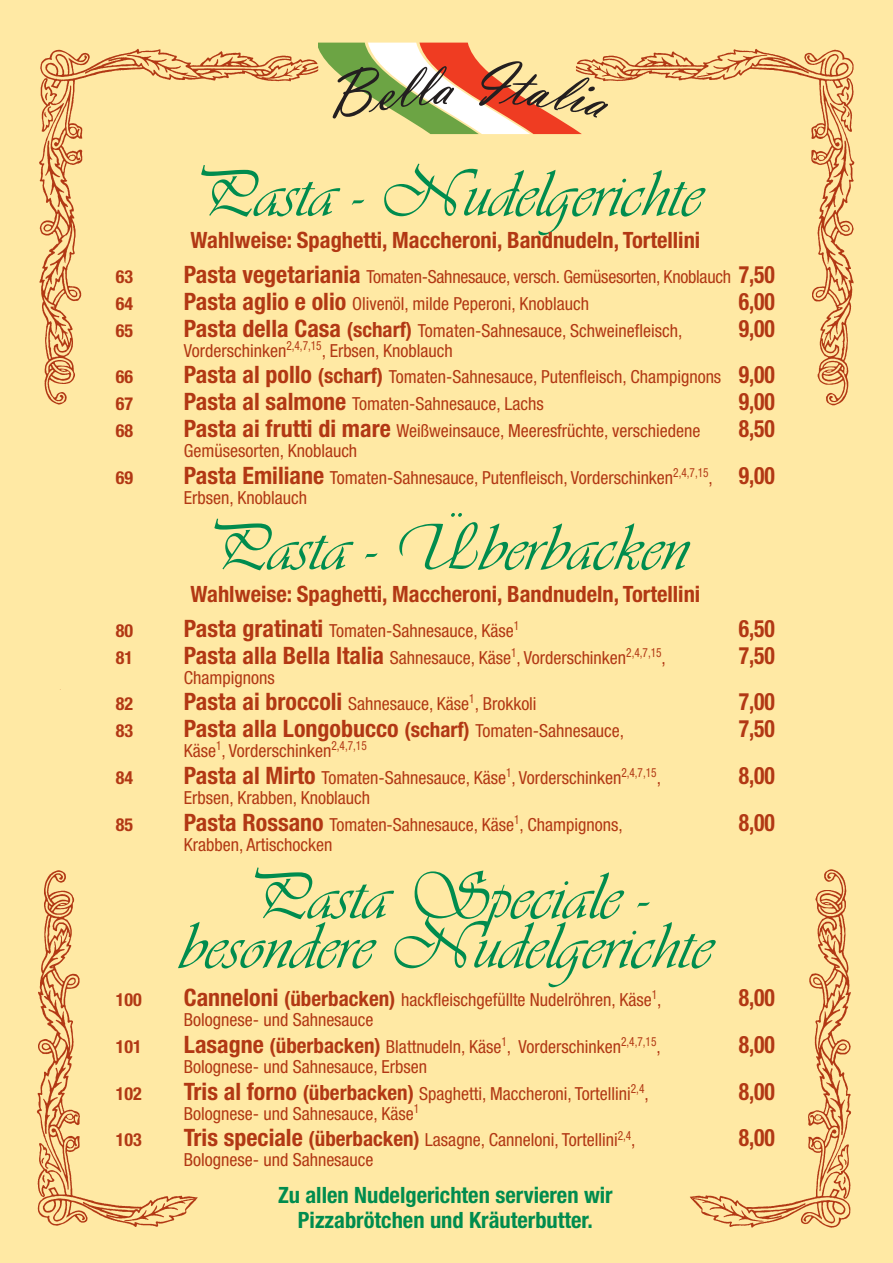
<style>
.page{position:relative;width:893px;height:1263px;background:#ffe9a4}
.page>*{position:absolute;margin:0;border:0;box-sizing:border-box;transform-origin:0 0}
.t1{font:69px/49.5px "Vivaldi D";color:#008c4e;text-align:center}
.t2{font:700 condensed 24px "Helvetica Neue";color:#b23814;scale:.9 1}
.t3{font:700 condensed 24px "Helvetica Neue";color:#b23814}
.t4{font:700 condensed 22.5px "Helvetica Neue";color:#b23814}
.t5{font:700 condensed 22.5px/24.5px "Helvetica Neue";color:#008c4e;text-align:center}
.t6{font:condensed 18px/20px "Helvetica Neue";color:#b23814}
.t7{font:700 condensed 18px "Helvetica Neue";color:#b23814}
.s1{font-weight:700;font-size:24px}
.s2{font-weight:700;font-size:21px}
.s3{font-size:21px}
.s4{font-weight:400;font-size:18px}
</style>
<div class="page">
<img style="left:37px;top:42px;width:818px;height:1185px">
<div style="left:318px;top:36px;width:258px;height:94px;background:#ffe9a4;border-radius:27px"></div>
<svg style="left:319px;top:43px;width:289px;height:91px"></svg>
<h1 class="t1" style="left:189px;top:168px;width:513px">Pasta - Nudelgerichte</h1>
<p class="t4" style="left:190px;top:226px;width:511px">Wahlweise: Spaghetti, Maccheroni, Bandnudeln, Tortellini</p>
<p class="t7" style="left:116px;top:266px;width:19px">63</p>
<p class="t6" style="left:184px;top:268px;width:593px"><span class="s1">Pasta vegetariania</span> Tomaten-Sahnesauce, versch. Gemüsesorten, Knoblauch <span class="s1">7,50</span></p>
<p class="t7" style="left:116px;top:293px;width:19px">64</p>
<p class="t6" style="left:184px;top:295px;width:407px"><span class="s1">Pasta aglio e olio</span> Olivenöl, milde Peperoni, Knoblauch</p>
<h2 class="t2" style="left:739px;top:287px;width:42px">6,00</h2>
<p class="t7" style="left:116px;top:319px;width:19px">65</p>
<p class="t6" style="left:184px;top:322px;width:500px"><span class="s1">Pasta della Casa</span> <span class="s2">(scharf)</span> Tomaten-Sahnesauce, Schweinefleisch,</p>
<h2 class="t2" style="left:739px;top:314px;width:42px">9,00</h2>
<p class="t6" style="left:184px;top:342px;width:270px">Vorderschinken<sup>2,4,7,15</sup>, Erbsen, Knoblauch</p>
<p class="t7" style="left:116px;top:366px;width:19px">66</p>
<p class="t6" style="left:184px;top:369px;width:593px"><span class="s1">Pasta al pollo</span> <span class="s2">(scharf)</span> Tomaten-Sahnesauce, Putenfleisch, Champignons <span class="s1">9,00</span></p>
<p class="t7" style="left:116px;top:393px;width:19px">67</p>
<p class="t6" style="left:184px;top:395px;width:361px"><span class="s1">Pasta al salmone</span> Tomaten-Sahnesauce, Lachs</p>
<h2 class="t2" style="left:739px;top:387px;width:42px">9,00</h2>
<p class="t7" style="left:116px;top:420px;width:19px">68</p>
<p class="t6" style="left:184px;top:422px;width:518px"><span class="s1">Pasta ai frutti di mare</span> Weißweinsauce, Meeresfrüchte, verschiedene</p>
<h2 class="t2" style="left:739px;top:414px;width:42px">8,50</h2>
<p class="t6" style="left:184px;top:442px;width:175px">Gemüsesorten, Knoblauch</p>
<p class="t7" style="left:116px;top:466px;width:19px">69</p>
<p class="t6" style="left:184px;top:469px;width:593px"><span class="s1">Pasta Emiliane</span> Tomaten-Sahnesauce, Putenfleisch, Vorderschinken<sup>2,4,7,15</sup>, <span class="s1">9,00<br></span>Erbsen, Knoblauch</p>
<h1 class="t1" style="left:203px;top:521px;width:487px">Pasta - Überbacken</h1>
<p class="t4" style="left:190px;top:580px;width:511px">Wahlweise: Spaghetti, Maccheroni, Bandnudeln, Tortellini</p>
<p class="t7" style="left:116px;top:619px;width:19px">80</p>
<p class="t6" style="left:184px;top:622px;width:337px"><span class="s1">Pasta gratinati</span> Tomaten-Sahnesauce, Käse<sup>1</sup></p>
<h2 class="t2" style="left:739px;top:614px;width:42px">6,50</h2>
<p class="t7" style="left:116px;top:646px;width:19px">81</p>
<p class="t6" style="left:184px;top:649px;width:483px"><span class="s1">Pasta alla Bella Italia</span> Sahnesauce, Käse<sup>1</sup>, Vorderschinken<sup>2,4,7,15</sup>,</p>
<h2 class="t2" style="left:739px;top:640px;width:42px">7,50</h2>
<p class="t6" style="left:184px;top:669px;width:92px">Champignons</p>
<p class="t7" style="left:116px;top:693px;width:19px">82</p>
<p class="t6" style="left:184px;top:695px;width:354px"><span class="s1">Pasta ai broccoli</span> Sahnesauce, Käse<sup>1</sup>, Brokkoli</p>
<h2 class="t2" style="left:739px;top:687px;width:42px">7,00</h2>
<p class="t7" style="left:116px;top:720px;width:19px">83</p>
<h2 class="t3" style="left:184px;top:714px;width:442px">Pasta alla Longobucco <span class="s3">(scharf)</span> <span class="s4">Tomaten-Sahnesauce,</span></h2>
<h2 class="t2" style="left:739px;top:714px;width:42px">7,50</h2>
<p class="t6" style="left:184px;top:742px;width:184px">Käse<sup>1</sup>, Vorderschinken<sup>2,4,7,15</sup></p>
<p class="t7" style="left:116px;top:766px;width:19px">84</p>
<p class="t6" style="left:184px;top:769px;width:479px"><span class="s1">Pasta al Mirto</span> Tomaten-Sahnesauce, Käse<sup>1</sup>, Vorderschinken<sup>2,4,7,15</sup>,</p>
<h2 class="t2" style="left:739px;top:761px;width:42px">8,00</h2>
<p class="t6" style="left:184px;top:789px;width:188px">Erbsen, Krabben, Knoblauch</p>
<p class="t7" style="left:116px;top:813px;width:19px">85</p>
<p class="t6" style="left:184px;top:816px;width:440px"><span class="s1">Pasta Rossano</span> Tomaten-Sahnesauce, Käse<sup>1</sup>, Champignons,</p>
<h2 class="t2" style="left:739px;top:807px;width:42px">8,00</h2>
<p class="t6" style="left:184px;top:836px;width:150px">Krabben, Artischocken</p>
<h1 class="t1" style="left:179px;top:870px;width:534px">Pasta Speciale - besondere Nudelgerichte</h1>
<p class="t7" style="left:116px;top:989px;width:27px">100</p>
<p class="t6" style="left:184px;top:991px;width:479px"><span class="s1">Canneloni</span> <span class="s2">(überbacken)</span> hackfleischgefüllte Nudelröhren, Käse<sup>1</sup>,</p>
<h2 class="t2" style="left:739px;top:983px;width:42px">8,00</h2>
<p class="t6" style="left:184px;top:1011px;width:191px">Bolognese- und Sahnesauce</p>
<p class="t7" style="left:116px;top:1036px;width:27px">101</p>
<p class="t6" style="left:184px;top:1038px;width:478px"><span class="s1">Lasagne</span> <span class="s2">(überbacken)</span> Blattnudeln, Käse<sup>1</sup>, Vorderschinken<sup>2,4,7,15</sup>,</p>
<h2 class="t2" style="left:739px;top:1030px;width:42px">8,00</h2>
<p class="t6" style="left:184px;top:1058px;width:245px">Bolognese- und Sahnesauce, Erbsen</p>
<p class="t7" style="left:116px;top:1082px;width:27px">102</p>
<p class="t6" style="left:184px;top:1085px;width:466px"><span class="s1">Tris al forno</span> <span class="s2">(überbacken)</span> Spaghetti, Maccheroni, Tortellini<sup>2,4</sup>,</p>
<h2 class="t2" style="left:739px;top:1077px;width:42px">8,00</h2>
<p class="t6" style="left:184px;top:1105px;width:237px">Bolognese- und Sahnesauce, Käse<sup>1</sup></p>
<p class="t7" style="left:116px;top:1129px;width:27px">103</p>
<p class="t6" style="left:184px;top:1132px;width:453px"><span class="s1">Tris speciale</span> <span class="s2">(überbacken)</span> Lasagne, Canneloni, Tortellini<sup>2,4</sup>,</p>
<h2 class="t2" style="left:739px;top:1123px;width:42px">8,00</h2>
<p class="t6" style="left:184px;top:1152px;width:191px">Bolognese- und Sahnesauce</p>
<p class="t5" style="left:278px;top:1182px;width:336px">Zu allen Nudelgerichten servieren wir<br>Pizzabrötchen und Kräuterbutter.</p>
</div>
